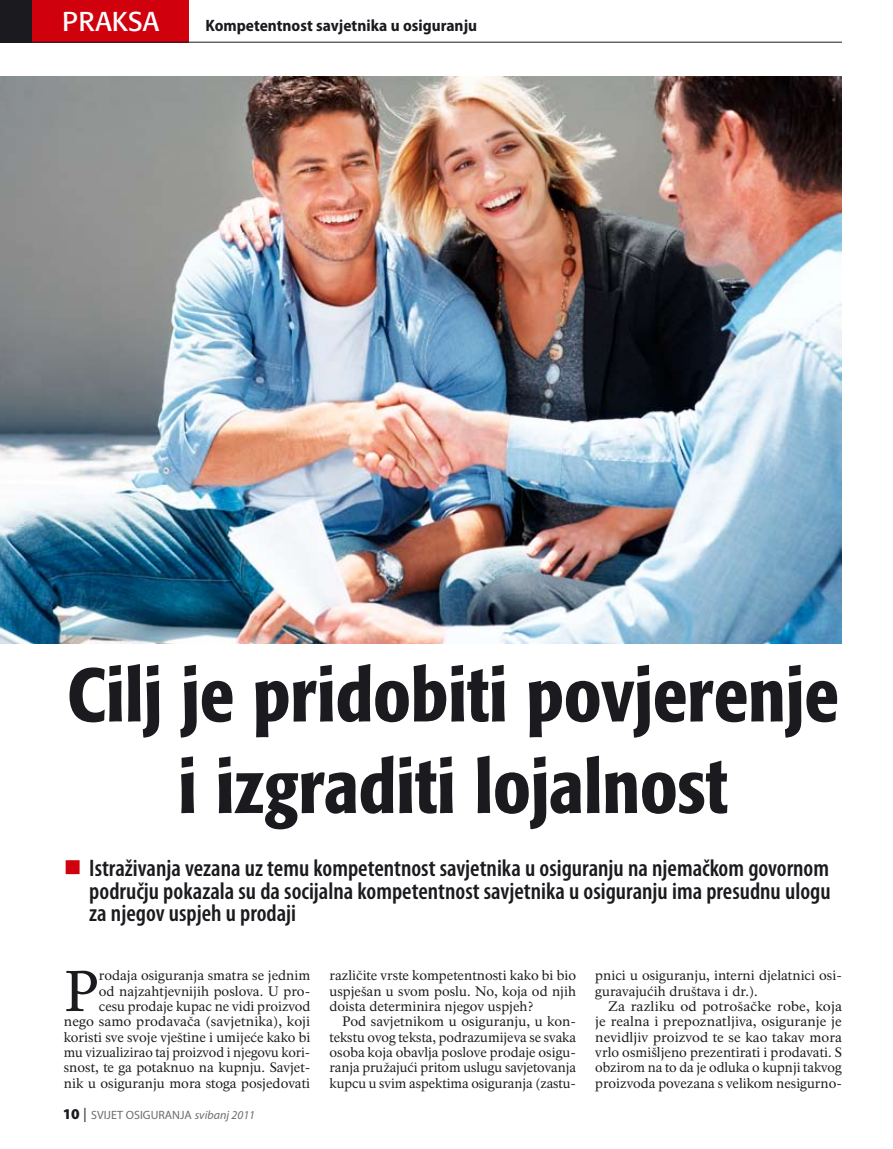
<style>
.page{position:relative;width:893px;height:1149px;background:#fff}
.page>*{position:absolute;margin:0;border:0;box-sizing:border-box;transform-origin:0 0}
.t1{font:500 condensed 75px/91.5px "Formata Md Cn";color:#1b1b1f;text-align:center}
.t2{font:56.55px "Rawlinson";color:#1b1b1f}
.t3{font:27px "Formata Rg Regular SCOST";color:#fff}
.t4{font:600 condensed 24px/22.5px "Myriad Pro";color:#1b1b1f;text-align:justify}
.t5{font:700 semi-condensed 16.5px "Myriad Pro";color:#1b1b1f}
.t6{font:13.5px/15.3px "Rawlinson";color:#1b1b1f;text-align:justify}
.t7{font:12px "Myriad Pro";color:#6d6c71}
.s1{font-weight:900;font-size:15px;color:#1b1b1f}
.s2{font-family:"Helvetica Neue LT Std";font-size:14.25px;color:#1b1b1f}
.s3{font-style:italic}
</style>
<div class="page">
<div style="left:0;top:0;width:189px;height:43px;background:#d1000d"></div>
<hr style="left:0;top:42px;width:842px;height:1px;background:#1b1b1f">
<div style="left:0;top:0;width:32px;height:43px;background:#1b1b1f"></div>
<img style="left:0;top:77px;width:842px;height:566px">
<h3 class="t3" style="left:62px;top:5px;width:98px">PRAKSA</h3>
<p class="t5" style="left:206px;top:17px;width:273px">Kompetentnost savjetnika u osiguranju</p>
<h1 class="t1" style="left:67px;top:648px;width:773px">Cilj je pridobiti povjerenje i izgraditi lojalnost</h1>
<h3 class="t4" style="left:89px;top:856px;width:743px">Istraživanja vezana uz temu kompetentnost savjetnika u osiguranju na njemačkom govornom području pokazala su da socijalna kompetentnost savjetnika u osiguranju ima presudnu ulogu za njegov uspjeh u prodaji</h3>
<p class="t6" style="left:64px;top:968px;width:248px;text-align:right">rodaja osiguranja smatra se jednim<br>od najzahtjevnijih poslova. U pro-<br>cesu prodaje kupac ne vidi proizvod<br>nego samo prodavača (savjetnika), koji koristi sve svoje vještine i umijeće kako bi mu vizualizirao taj proizvod i njegovu kori&shy;snost, te ga potaknuo na kupnju. Savjet&shy;nik u osiguranju mora stoga posjedovati</p>
<p class="t6" style="left:595px;top:968px;width:248px">pnici u osiguranju, interni djelatnici osi&shy;guravajućih društava i dr.).</p>
<p class="t6" style="left:330px;top:968px;width:248px">različite vrste kompetentnosti kako bi bio uspješan u svom poslu. No, koja od njih doista determinira njegov uspjeh?</p>
<p class="t6" style="left:330px;top:1014px;width:248px;text-indent:13px">Pod savjetnikom u osiguranju, u kon&shy;tekstu ovog teksta, podrazumijeva se svaka osoba koja obavlja poslove prodaje osigu&shy;ranja pružajući pritom uslugu savjetovanja kupcu u svim aspektima osiguranja (zastu-</p>
<h2 class="t2" style="left:64px;top:957px;width:37px">P</h2>
<p class="t6" style="left:595px;top:998px;width:248px;text-indent:13px">Za razliku od potrošačke robe, koja je realna i prepoznatljiva, osiguranje je nevidljiv proizvod te se kao takav mora vrlo osmišljeno prezentirati i prodavati. S obzirom na to da je odluka o kupnji takvog proizvoda povezana s velikom nesigurno-</p>
<p class="t7" style="left:63px;top:1106px;width:194px"><span class="s1">10</span> <span class="s2">|</span> SVIJET OSIGURANJA <span class="s3">svibanj 2011</span></p>
</div>
